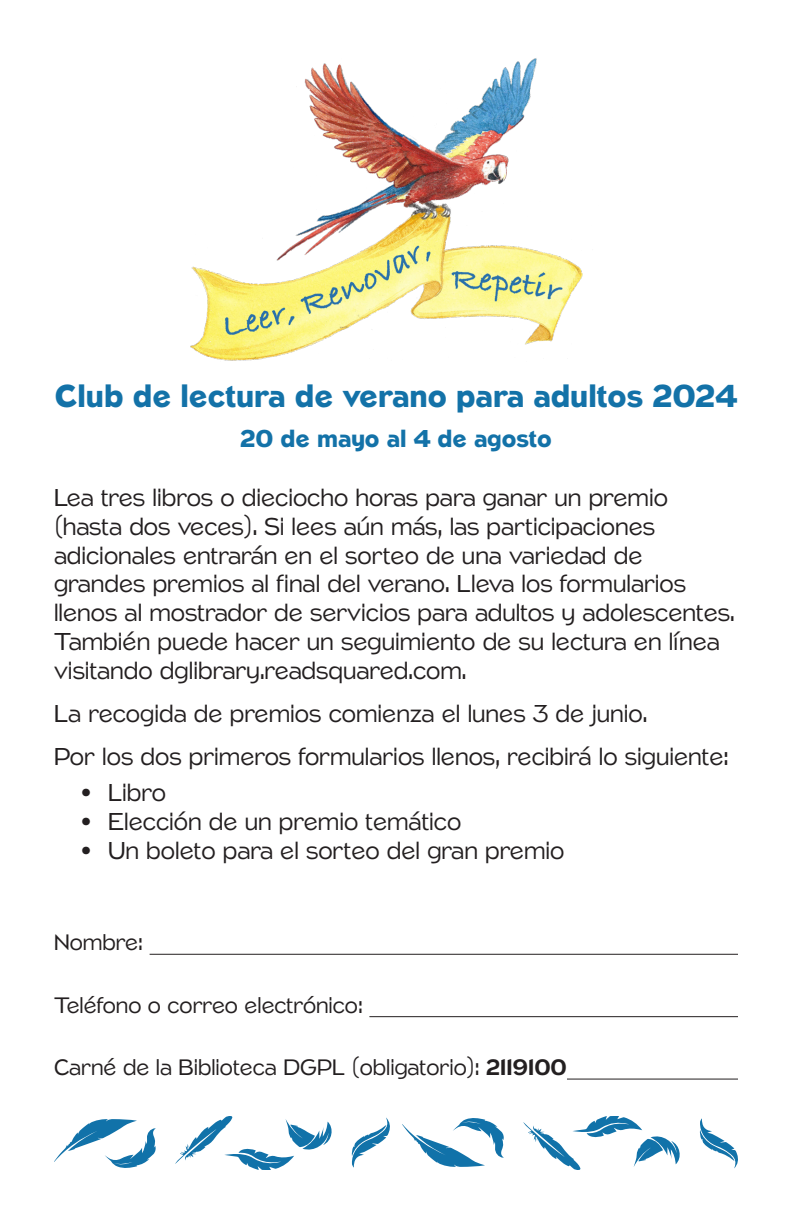
<style>
.page{position:relative;width:792px;height:1224px;background:#fff}
.page>*{position:absolute;margin:0;border:0;box-sizing:border-box;transform-origin:0 0}
.t1{font:700 31.2px "Naked Power Rg";color:#1372a8}
.Regular_Copy{font:24px/28.8px "Naked Power Lt";color:#231f20}
.t2{font:700 24px "Naked Power Rg";color:#1372a8}
.t3{font:22px "Naked Power Lt";color:#231f20}
.s1{font-family:"Naked Power Rg"}
</style>
<div class="page">
<svg style="left:54px;top:1119px;width:102px;height:49px"></svg>
<svg style="left:175px;top:1116px;width:157px;height:54px"></svg>
<svg style="left:352px;top:1117px;width:38px;height:51px"></svg>
<svg style="left:402px;top:1118px;width:102px;height:49px"></svg>
<svg style="left:523px;top:1116px;width:157px;height:54px"></svg>
<svg style="left:700px;top:1118px;width:38px;height:51px"></svg>
<hr style="left:150px;top:954px;width:588px;height:1px;background:#231f20">
<hr style="left:369px;top:1016px;width:369px;height:1px;background:#231f20">
<hr style="left:567px;top:1079px;width:171px;height:1px;background:#231f20">
<img style="left:190px;top:58px;width:393px;height:303px">
<p class="t1" style="left:55px;top:376px;width:684px">Club de lectura de verano para adultos 2024</p>
<p class="t2" style="left:240px;top:423px;width:313px">20 de mayo al 4 de agosto</p>
<p class="Regular_Copy" style="left:54px;top:483px;width:682px">Lea tres libros o dieciocho horas para ganar un premio (hasta dos veces). Si lees aún más, las participaciones adicionales entrarán en el sorteo de una variedad de grandes premios al final del verano. Lleva los formularios llenos al mostrador de servicios para adultos y adolescentes.<br>También puede hacer un seguimiento de su lectura en línea visitando dglibrary.readsquared.com.</p>
<p class="Regular_Copy" style="left:54px;top:699px;width:595px">La recogida de premios comienza el lunes 3 de junio.</p>
<p class="Regular_Copy" style="left:54px;top:742px;width:676px">Por los dos primeros formularios llenos, recibirá lo siguiente:</p>
<p class="Regular_Copy" style="left:81px;top:778px;width:87px">• Libro</p>
<p class="Regular_Copy" style="left:81px;top:807px;width:382px">• Elección de un premio temático</p>
<p class="Regular_Copy" style="left:81px;top:836px;width:485px">• Un boleto para el sorteo del gran premio</p>
<p class="t3" style="left:54px;top:929px;width:91px">Nombre:</p>
<p class="t3" style="left:54px;top:991px;width:310px">Teléfono o correo electrónico:</p>
<p class="t3" style="left:54px;top:1054px;width:514px">Carné de la Biblioteca DGPL (obligatorio): <span class="s1">2119100</span></p>
</div>
